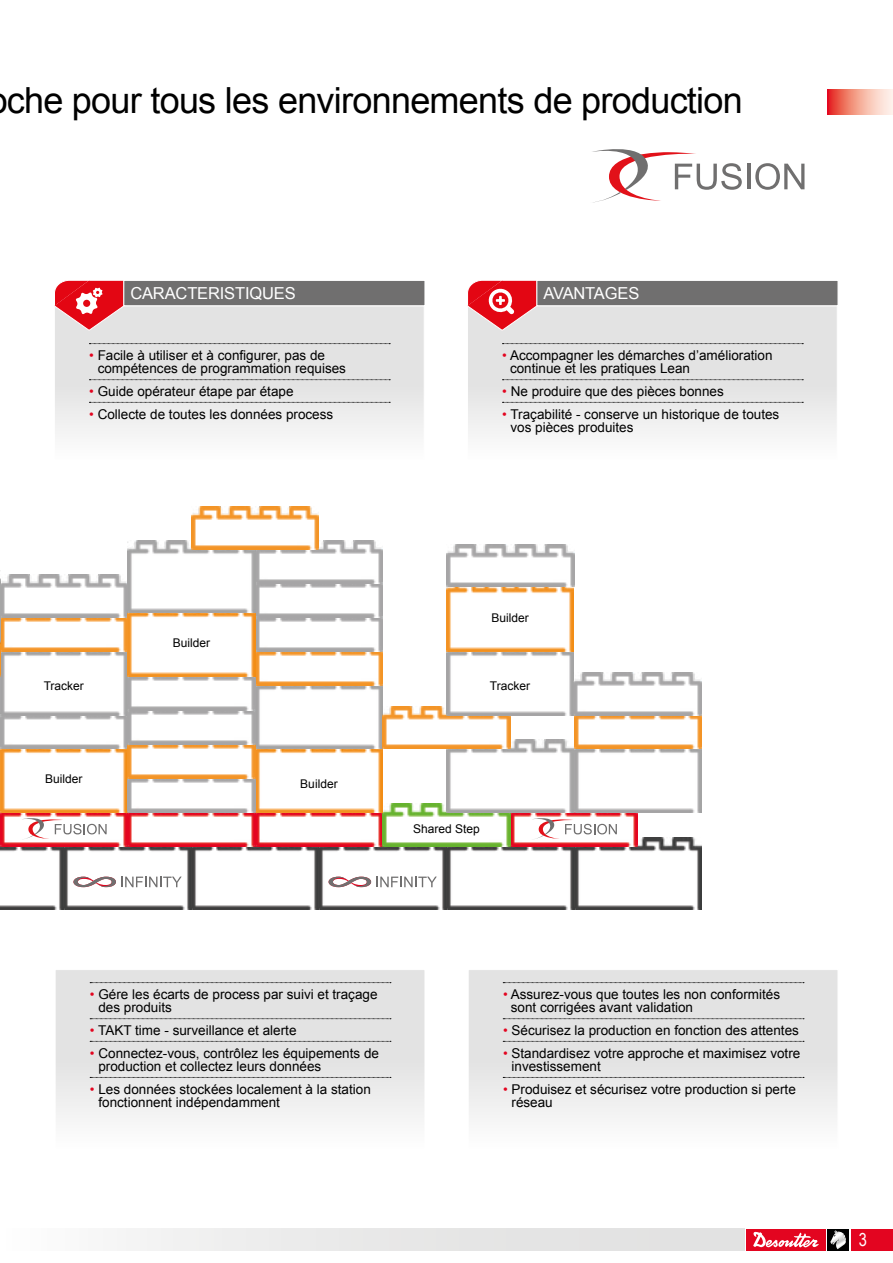
<style>
.page{position:relative;width:893px;height:1263px;background:#fff}
.page>*{position:absolute;margin:0;border:0;box-sizing:border-box;transform-origin:0 0}
.t1{font:36px "Arial";letter-spacing:-.02em;color:#000}
.t2{font:18px "Arial Narrow";color:#fff}
.t3{font:16.5px "Arial";letter-spacing:-.01em;color:#fff}
.t4{font:13.5px/13.5px "Arial";color:#000}
.t5{font:12px "Arial";color:#000}
.s1{color:#e30520}
</style>
<div class="page">
<svg style="left:827px;top:89px;width:66px;height:26px;background:#f39d90"></svg>
<div style="left:850px;top:1229px;width:43px;height:21px;background:#e30520"></div>
<div style="left:0;top:1229px;width:745px;height:21px;background:linear-gradient(to right,#f9f9f9,#ddd)"></div>
<div style="left:827px;top:1229px;width:22px;height:21px;background:#000"></div>
<div style="left:746px;top:1229px;width:80px;height:21px;background:#e30520"></div>
<svg style="left:753px;top:1231px;width:66px;height:16px"></svg>
<svg style="left:830px;top:1230px;width:16px;height:19px"></svg>
<div style="left:54px;top:305px;width:371px;height:155px;background:linear-gradient(to bottom,#dcdcdc,#f6f6f6);border:1px solid #fff"></div>
<div style="left:55px;top:969px;width:370px;height:180px;background:linear-gradient(to bottom,#dbdbdb,#f6f6f6);border:1px solid #fff"></div>
<svg style="left:54px;top:280px;width:71px;height:51px;background:#e7646b"></svg>
<div style="left:467px;top:305px;width:371px;height:155px;background:linear-gradient(to bottom,#dcdcdc,#f6f6f6);border:1px solid #fff"></div>
<div style="left:468px;top:969px;width:370px;height:180px;background:linear-gradient(to bottom,#dbdbdb,#f6f6f6);border:1px solid #fff"></div>
<svg style="left:467px;top:280px;width:71px;height:51px;background:#e76068"></svg>
<img style="left:0;top:837px;width:702px;height:73px">
<img style="left:0;top:803px;width:638px;height:43px">
<img style="left:0;top:749px;width:128px;height:63px">
<img style="left:255px;top:749px;width:128px;height:63px">
<img style="left:1px;top:715px;width:127px;height:34px">
<img style="left:446px;top:740px;width:256px;height:72px">
<img style="left:255px;top:685px;width:128px;height:64px">
<img style="left:0;top:651px;width:128px;height:64px">
<img style="left:0;top:736px;width:1px;height:42px">
<img style="left:383px;top:706px;width:127px;height:43px">
<img style="left:574px;top:706px;width:128px;height:43px">
<img style="left:1px;top:617px;width:127px;height:34px">
<img style="left:255px;top:651px;width:128px;height:34px">
<img style="left:0;top:702px;width:1px;height:42px">
<img style="left:1px;top:575px;width:127px;height:42px">
<img style="left:255px;top:617px;width:128px;height:34px">
<img style="left:255px;top:583px;width:128px;height:34px">
<img style="left:255px;top:540px;width:128px;height:43px">
<img style="left:128px;top:778px;width:127px;height:34px">
<img style="left:446px;top:651px;width:128px;height:64px">
<img style="left:446px;top:587px;width:128px;height:64px">
<svg style="left:73px;top:876px;width:109px;height:11px"></svg>
<svg style="left:329px;top:876px;width:108px;height:11px"></svg>
<svg style="left:531px;top:818px;width:86px;height:22px"></svg>
<svg style="left:21px;top:818px;width:86px;height:22px"></svg>
<img style="left:128px;top:744px;width:127px;height:34px">
<img style="left:128px;top:710px;width:127px;height:34px">
<img style="left:128px;top:676px;width:127px;height:34px">
<img style="left:574px;top:672px;width:127px;height:43px">
<img style="left:446px;top:544px;width:128px;height:43px">
<img style="left:128px;top:613px;width:127px;height:63px">
<img style="left:0;top:643px;width:1px;height:34px">
<img style="left:0;top:570px;width:1px;height:73px">
<img style="left:128px;top:540px;width:127px;height:73px">
<img style="left:191px;top:506px;width:128px;height:43px">
<hr style="left:747px;top:164px;width:3px;height:25px;background:#706f6f">
<svg style="left:755px;top:163px;width:49px;height:27px"></svg>
<svg style="left:592px;top:149px;width:150px;height:54px"></svg>
<svg style="left:89px;top:343px;width:301px;height:1px"></svg>
<svg style="left:89px;top:379px;width:301px;height:1px"></svg>
<svg style="left:89px;top:402px;width:301px;height:1px"></svg>
<svg style="left:90px;top:982px;width:301px;height:1px"></svg>
<svg style="left:90px;top:1018px;width:301px;height:1px"></svg>
<svg style="left:90px;top:1041px;width:301px;height:1px"></svg>
<svg style="left:90px;top:1077px;width:301px;height:1px"></svg>
<svg style="left:502px;top:343px;width:301px;height:1px"></svg>
<svg style="left:502px;top:379px;width:301px;height:1px"></svg>
<svg style="left:502px;top:402px;width:301px;height:1px"></svg>
<svg style="left:503px;top:982px;width:301px;height:1px"></svg>
<svg style="left:503px;top:1018px;width:301px;height:1px"></svg>
<svg style="left:503px;top:1041px;width:301px;height:1px"></svg>
<svg style="left:503px;top:1077px;width:301px;height:1px"></svg>
<div style="left:123px;top:280px;width:302px;height:26px;background:#706f6f;border:1px solid #fff"></div>
<div style="left:536px;top:280px;width:302px;height:26px;background:#706f6f;border:1px solid #fff"></div>
<h1 class="t1" style="left:7px;top:77px;width:737px">che pour tous les environnements de production</h1>
<p class="t3" style="left:130px;top:282px;width:167px">CARACTERISTIQUES</p>
<p class="t3" style="left:543px;top:282px;width:97px">AVANTAGES</p>
<p class="t4" style="left:98px;top:348px;width:250px;text-indent:-8px"><span class="s1">•</span> Facile à utiliser et à configurer, pas de compétences de programmation requises</p>
<p class="t4" style="left:89px;top:385px;width:206px"><span class="s1">•</span> Guide opérateur étape par étape</p>
<p class="t4" style="left:89px;top:407px;width:246px"><span class="s1">•</span> Collecte de toutes les données process</p>
<p class="t4" style="left:510px;top:348px;width:264px;text-indent:-8px"><span class="s1">•</span> Accompagner les démarches d’amélioration continue et les pratiques Lean</p>
<p class="t4" style="left:502px;top:385px;width:223px"><span class="s1">•</span> Ne produire que des pièces bonnes</p>
<p class="t4" style="left:510px;top:407px;width:270px;text-indent:-8px"><span class="s1">•</span> Traçabilité - conserve un historique de toutes vos pièces produites</p>
<p class="t5" style="left:173px;top:635px;width:39px">Builder</p>
<p class="t5" style="left:491px;top:610px;width:39px">Builder</p>
<p class="t5" style="left:44px;top:678px;width:42px">Tracker</p>
<p class="t5" style="left:490px;top:678px;width:42px">Tracker</p>
<p class="t5" style="left:45px;top:770px;width:39px">Builder</p>
<p class="t5" style="left:300px;top:776px;width:39px">Builder</p>
<p class="t5" style="left:413px;top:821px;width:68px">Shared Step</p>
<p class="t4" style="left:98px;top:987px;width:281px;text-indent:-8px"><span class="s1">•</span> Gére les écarts de process par suivi et traçage des produits</p>
<p class="t4" style="left:90px;top:1023px;width:208px"><span class="s1">•</span> TAKT time - surveillance et alerte</p>
<p class="t4" style="left:98px;top:1046px;width:282px;text-indent:-8px"><span class="s1">•</span> Connectez-vous, contrôlez les équipements de production et collectez leurs données</p>
<p class="t4" style="left:98px;top:1082px;width:274px;text-indent:-8px"><span class="s1">•</span> Les données stockées localement à la station fonctionnent indépendamment</p>
<p class="t4" style="left:511px;top:987px;width:271px;text-indent:-8px"><span class="s1">•</span> Assurez-vous que toutes les non conformités sont corrigées avant validation</p>
<p class="t4" style="left:503px;top:1023px;width:297px"><span class="s1">•</span> Sécurisez la production en fonction des attentes</p>
<p class="t4" style="left:511px;top:1046px;width:290px;text-indent:-8px"><span class="s1">•</span> Standardisez votre approche et maximisez votre investissement</p>
<p class="t4" style="left:511px;top:1082px;width:286px;text-indent:-8px"><span class="s1">•</span> Produisez et sécurisez votre production si perte réseau</p>
<h2 class="t2" style="left:859px;top:1227px;width:10px">3</h2>
</div>
